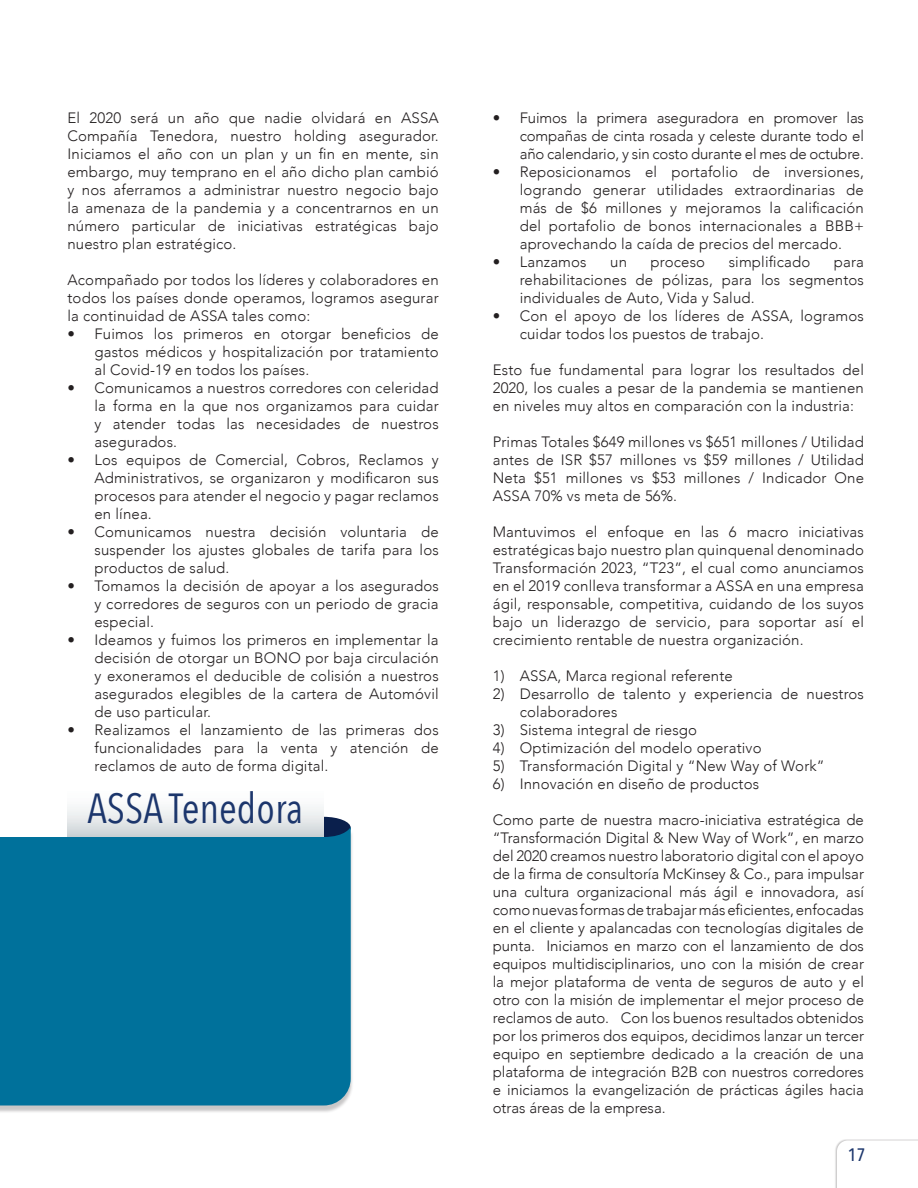
<style>
.page{position:relative;width:918px;height:1188px;background:#fff}
.page>*{position:absolute;margin:0;border:0;box-sizing:border-box;transform-origin:0 0}
.t1{font:42px "Avenir Next Condensed";color:#1c366c}
.t2{font:500 18px "Avenir Next Condensed";color:#1c366c}
.t3{font:300 15px/18px "Avenir";letter-spacing:.01em;color:#231f20;text-align:justify}
</style>
<div class="page">
<div style="left:297px;top:817px;width:54px;height:22px;background:#0a1f4c;border-radius:50%"></div>
<svg style="left:68px;top:807px;width:256px;height:20px"></svg>
<div style="left:0;top:830px;width:354px;height:284px;background:#231f20;opacity:.25"></div>
<div style="left:0;top:827px;width:351px;height:279px;background:#00719b"></div>
<div style="left:834px;top:1139px;width:84px;height:49px;background:#231f20;opacity:.25"></div>
<svg style="left:837px;top:1140px;width:81px;height:48px"></svg>
<p class="t3" style="left:68px;top:109px;width:373px">El 2020 será un año que nadie olvidará en ASSA Compañía Tenedora, nuestro holding asegurador.<br>Iniciamos el año con un plan y un fin en mente, sin embargo, muy temprano en el año dicho plan cambió y nos aferramos a administrar nuestro negocio bajo la amenaza de la pandemia y a concentrarnos en un número particular de iniciativas estratégicas bajo nuestro plan estratégico.</p>
<p class="t3" style="left:68px;top:271px;width:373px">Acompañado por todos los líderes y colaboradores en todos los países donde operamos, logramos asegurar la continuidad de ASSA tales como:</p>
<p class="t3" style="left:94px;top:325px;width:346px;text-indent:-27px">• Fuimos los primeros en otorgar beneficios de gastos médicos y hospitalización por tratamiento al Covid-19 en todos los países.</p>
<p class="t3" style="left:94px;top:379px;width:346px;text-indent:-27px">• Comunicamos a nuestros corredores con celeridad la forma en la que nos organizamos para cuidar y atender todas las necesidades de nuestros asegurados.</p>
<p class="t3" style="left:94px;top:451px;width:346px;text-indent:-27px">• Los equipos de Comercial, Cobros, Reclamos y Administrativos, se organizaron y modificaron sus procesos para atender el negocio y pagar reclamos en línea.</p>
<p class="t3" style="left:94px;top:523px;width:346px;text-indent:-27px">• Comunicamos nuestra decisión voluntaria de suspender los ajustes globales de tarifa para los productos de salud.</p>
<p class="t3" style="left:94px;top:577px;width:346px;text-indent:-27px">• Tomamos la decisión de apoyar a los asegurados y corredores de seguros con un periodo de gracia especial.</p>
<p class="t3" style="left:94px;top:631px;width:346px;text-indent:-27px">• Ideamos y fuimos los primeros en implementar la decisión de otorgar un BONO por baja circulación y exoneramos el deducible de colisión a nuestros asegurados elegibles de la cartera de Automóvil de uso particular.</p>
<p class="t3" style="left:94px;top:721px;width:346px;text-indent:-27px">• Realizamos el lanzamiento de las primeras dos funcionalidades para la venta y atención de reclamos de auto de forma digital.</p>
<h1 class="t1" style="left:87px;top:773px;width:217px">ASSA Tenedora</h1>
<p class="t3" style="left:520px;top:109px;width:346px;text-indent:-27px">• Fuimos la primera aseguradora en promover las compañas de cinta rosada y celeste durante todo el año calendario, y sin costo durante el mes de octubre.</p>
<p class="t3" style="left:520px;top:163px;width:346px;text-indent:-27px">• Reposicionamos el portafolio de inversiones, logrando generar utilidades extraordinarias de más de $6 millones y mejoramos la calificación del portafolio de bonos internacionales a BBB+ aprovechando la caída de precios del mercado.</p>
<p class="t3" style="left:493px;top:253px;width:95px">• Lanzamos</p>
<p class="t3" style="left:610px;top:253px;width:18px">un</p>
<p class="t3" style="left:651px;top:253px;width:56px">proceso</p>
<p class="t3" style="left:729px;top:253px;width:83px">simplificado</p>
<p class="t3" style="left:520px;top:253px;width:346px;text-indent:314px">para rehabilitaciones de pólizas, para los segmentos individuales de Auto, Vida y Salud.</p>
<p class="t3" style="left:520px;top:307px;width:346px;text-indent:-27px">• Con el apoyo de los líderes de ASSA, logramos cuidar todos los puestos de trabajo.</p>
<p class="t3" style="left:493px;top:361px;width:373px">Esto fue fundamental para lograr los resultados del 2020, los cuales a pesar de la pandemia se mantienen en niveles muy altos en comparación con la industria:</p>
<p class="t3" style="left:493px;top:433px;width:373px">Primas Totales $649 millones vs $651 millones / Utilidad antes de ISR $57 millones vs $59 millones / Utilidad Neta $51 millones vs $53 millones / Indicador One ASSA 70% vs meta de 56%.</p>
<p class="t3" style="left:493px;top:523px;width:373px">Mantuvimos el enfoque en las 6 macro iniciativas estratégicas bajo nuestro plan quinquenal denominado Transformación 2023, “T23”, el cual como anunciamos en el 2019 conlleva transformar a ASSA en una empresa ágil, responsable, competitiva, cuidando de los suyos bajo un liderazgo de servicio, para soportar así el crecimiento rentable de nuestra organización.</p>
<p class="t3" style="left:493px;top:667px;width:242px">1) ASSA, Marca regional referente</p>
<p class="t3" style="left:520px;top:685px;width:346px;text-indent:-27px">2) Desarrollo de talento y experiencia de nuestros colaboradores</p>
<p class="t3" style="left:493px;top:721px;width:206px">3) Sistema integral de riesgo</p>
<p class="t3" style="left:493px;top:739px;width:270px">4) Optimización del modelo operativo</p>
<p class="t3" style="left:493px;top:757px;width:333px">5) Transformación Digital y “New Way of Work”</p>
<p class="t3" style="left:493px;top:775px;width:268px">6) Innovación en diseño de productos</p>
<p class="t3" style="left:493px;top:811px;width:373px">Como parte de nuestra macro-iniciativa estratégica de “Transformación Digital &amp; New Way of Work”, en marzo del 2020 creamos nuestro laboratorio digital con el apoyo de la firma de consultoría McKinsey &amp; Co., para impulsar una cultura organizacional más ágil e innovadora, así como nuevas formas de trabajar más eficientes, enfocadas en el cliente y apalancadas con tecnologías digitales de punta. Iniciamos en marzo con el lanzamiento de dos equipos multidisciplinarios, uno con la misión de crear la mejor plataforma de venta de seguros de auto y el otro con la misión de implementar el mejor proceso de reclamos de auto. Con los buenos resultados obtenidos por los primeros dos equipos, decidimos lanzar un tercer equipo en septiembre dedicado a la creación de una plataforma de integración B2B con nuestros corredores e iniciamos la evangelización de prácticas ágiles hacia otras áreas de la empresa.</p>
<p class="t2" style="left:848px;top:1143px;width:19px">17</p>
</div>
